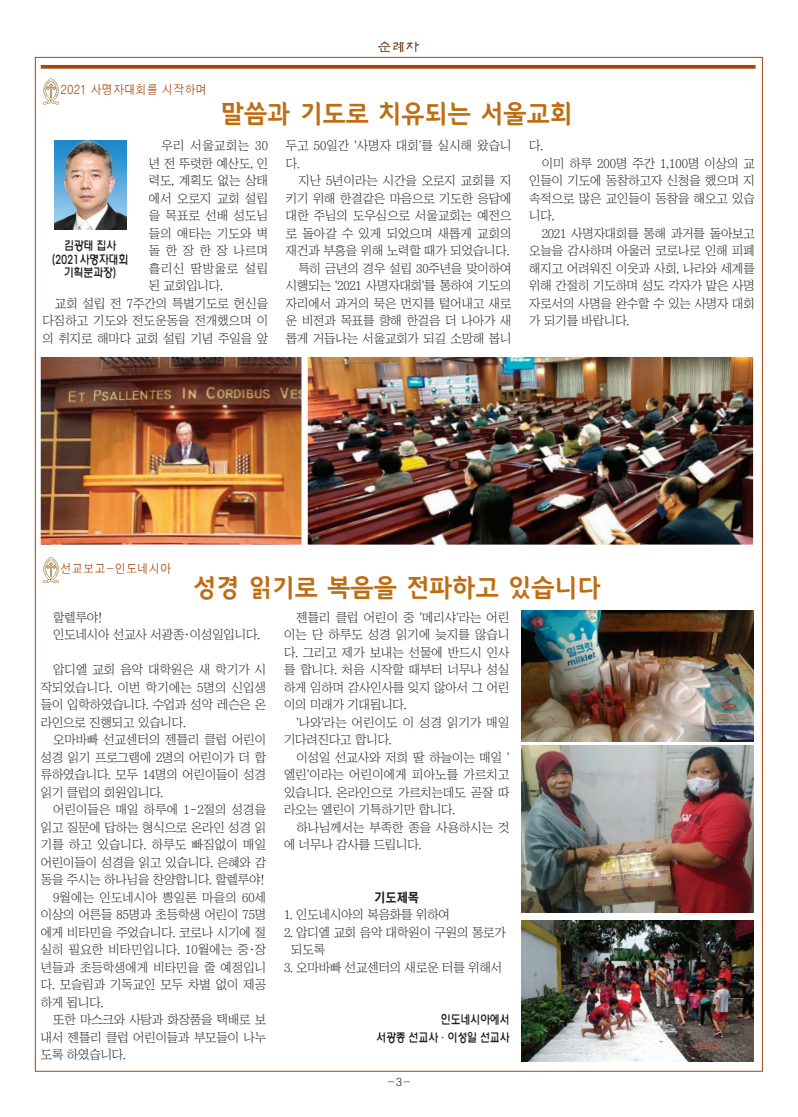
<style>
.page{position:relative;width:798px;height:1117px;background:#fff}
.page>*{position:absolute;margin:0;border:0;box-sizing:border-box;transform-origin:0 0}
.t1{font:25px "Haenam Font";letter-spacing:-.025em;color:#bd6e13}
.t2{font:12.5px/17.5px "Chosunilbo NM";letter-spacing:-.01em;color:#231f20;text-align:justify}
.t3{font:12.5px "H Ywul M";letter-spacing:-.025em;color:#231f20;scale:.8 1}
.t4{font:12.5px "H2 gtr M";color:#a6460d;scale:.9 1}
.t5{font:12.5px "Chosun Kg";color:#231f20}
</style>
<div class="page">
<img style="left:380px;top:41px;width:39px;height:12px">
<svg style="left:41px;top:65px;width:714px;height:4px;background:#ac531f"></svg>
<svg style="left:43px;top:78px;width:16px;height:26px"></svg>
<svg style="left:43px;top:556px;width:16px;height:27px"></svg>
<img style="left:54px;top:140px;width:73px;height:90px">
<img style="left:308px;top:357px;width:444px;height:187px">
<img style="left:41px;top:357px;width:260px;height:187px">
<img style="left:521px;top:610px;width:231px;height:131px">
<img style="left:521px;top:745px;width:231px;height:167px">
<img style="left:521px;top:920px;width:231px;height:141px">
<p class="t4" style="left:61px;top:83px;width:164px">2021 사명자대회를 시작하며</p>
<p class="t1" style="left:220px;top:100px;width:354px">말씀과 기도로 치유되는 서울교회</p>
<p class="t2" style="left:149px;top:137px;width:121px;text-indent:12px">우리 서울교회는 30 년 전 뚜렷한 예산도, 인 력도, 계획도 없는 상태 에서 오로지 교회 설립 을 목표로 선배 성도님 들의 애타는 기도와 벽 돌 한 장 한 장 나르며 흘리신 땀방울로 설립 된 교회입니다.</p>
<p class="t2" style="left:43px;top:294px;width:227px;text-indent:12px">교회 설립 전 7주간의 특별기도로 헌신을 다짐하고 기도와 전도운동을 전개했으며 이 의 취지로 해마다 교회 설립 기념 주일을 앞</p>
<p class="t3" style="left:64px;top:239px;width:67px">김광태 집사</p>
<p class="t3" style="left:52px;top:253px;width:97px">(2021사명자대회</p>
<p class="t3" style="left:64px;top:266px;width:67px">기획분과장)</p>
<p class="t2" style="left:286px;top:137px;width:227px">두고 50일간 '사명자 대회'를 실시해 왔습니 다.</p>
<p class="t2" style="left:286px;top:172px;width:227px;text-indent:12px">지난 5년이라는 시간을 오로지 교회를 지 키기 위해 한결같은 마음으로 기도한 응답에 대한 주님의 도우심으로 서울교회는 예전으 로 돌아갈 수 있게 되었으며 새롭게 교회의 재건과 부흥을 위해 노력할 때가 되었습니다.</p>
<p class="t2" style="left:286px;top:259px;width:227px;text-indent:12px">특히 금년의 경우 설립 30주년을 맞이하여 시행되는 '2021 사명자대회'를 통하여 기도의 자리에서 과거의 묵은 먼지를 털어내고 새로 운 비전과 목표를 향해 한걸음 더 나아가 새 롭게 거듭나는 서울교회가 되길 소망해 봅니</p>
<p class="t2" style="left:529px;top:137px;width:15px">다.</p>
<p class="t2" style="left:529px;top:154px;width:227px;text-indent:12px">이미 하루 200명 주간 1,100명 이상의 교 인들이 기도에 동참하고자 신청을 했으며 지 속적으로 많은 교인들이 동참을 해오고 있습 니다.</p>
<p class="t2" style="left:529px;top:224px;width:227px;text-indent:12px">2021 사명자대회를 통해 과거를 돌아보고 오늘을 감사하며 아울러 코로나로 인해 피폐 해지고 어려워진 이웃과 사회, 나라와 세계를 위해 간절히 기도하며 성도 각자가 맡은 사명 자로서의 사명을 완수할 수 있는 사명자 대회 가 되기를 바랍니다.</p>
<p class="t4" style="left:61px;top:561px;width:124px">선교보고-인도네시아</p>
<p class="t1" style="left:192px;top:574px;width:410px">성경 읽기로 복음을 전파하고 있습니다</p>
<p class="t2" style="left:53px;top:608px;width:51px">할렐루야!</p>
<p class="t2" style="left:53px;top:625px;width:208px">인도네시아 선교사 서광종·이성일입니다.</p>
<p class="t2" style="left:41px;top:660px;width:227px;text-indent:12px">압디엘 교회 음악 대학원은 새 학기가 시 작되었습니다. 이번 학기에는 5명의 신입생 들이 입학하였습니다. 수업과 성악 레슨은 온 라인으로 진행되고 있습니다.</p>
<p class="t2" style="left:41px;top:730px;width:227px;text-indent:12px">오마바빠 선교센터의 젠틀리 클럽 어린이 성경 읽기 프로그램에 2명의 어린이가 더 합 류하였습니다. 모두 14명의 어린이들이 성경 읽기 클럽의 회원입니다.</p>
<p class="t2" style="left:41px;top:800px;width:227px;text-indent:12px">어린이들은 매일 하루에 1-2절의 성경을 읽고 질문에 답하는 형식으로 온라인 성경 읽 기를 하고 있습니다. 하루도 빠짐없이 매일 어린이들이 성경을 읽고 있습니다. 은혜와 감 동을 주시는 하나님을 찬양합니다. 할렐루야!</p>
<p class="t2" style="left:41px;top:888px;width:227px;text-indent:12px">9월에는 인도네시아 쁭일론 마을의 60세 이상의 어른들 85명과 초등학생 어린이 75명 에게 비타민을 주었습니다. 코로나 시기에 절 실히 필요한 비타민입니다. 10월에는 중·장 년들과 초등학생에게 비타민을 줄 예정입니 다. 모슬림과 기독교인 모두 차별 없이 제공 하게 됩니다.</p>
<p class="t2" style="left:41px;top:1010px;width:227px;text-indent:12px">또한 마스크와 사탕과 화장품을 택배로 보 내서 젠틀리 클럽 어린이들과 부모들이 나누 도록 하였습니다.</p>
<p class="t2" style="left:284px;top:608px;width:227px;text-indent:12px">젠틀리 클럽 어린이 중 '메리샤'라는 어린 이는 단 하루도 성경 읽기에 늦지를 않습니 다. 그리고 제가 보내는 선물에 반드시 인사 를 합니다. 처음 시작할 때부터 너무나 성실 하게 임하며 감사인사를 잊지 않아서 그 어린 이의 미래가 기대됩니다.</p>
<p class="t2" style="left:284px;top:713px;width:227px;text-indent:12px">'나와'라는 어린이도 이 성경 읽기가 매일 기다려진다고 합니다.</p>
<p class="t2" style="left:284px;top:748px;width:227px;text-indent:12px">이성일 선교사와 저희 딸 하늘이는 매일 ' 엘린'이라는 어린이에게 피아노를 가르치고 있습니다. 온라인으로 가르치는데도 곧잘 따 라오는 엘린이 기특하기만 합니다.</p>
<p class="t2" style="left:284px;top:818px;width:227px;text-indent:12px">하나님께서는 부족한 종을 사용하시는 것 에 너무나 감사를 드립니다.</p>
<p class="t5" style="left:374px;top:890px;width:47px">기도제목</p>
<p class="t2" style="left:284px;top:905px;width:167px">1. 인도네시아의 복음화를 위하여</p>
<p class="t2" style="left:284px;top:923px;width:223px">2. 압디엘 교회 음악 대학원이 구원의 통로가</p>
<p class="t2" style="left:291px;top:940px;width:35px">되도록</p>
<p class="t2" style="left:284px;top:958px;width:220px">3. 오마바빠 선교센터의 새로운 터를 위해서</p>
<p class="t3" style="left:441px;top:1013px;width:87px">인도네시아에서</p>
<p class="t3" style="left:376px;top:1030px;width:168px">서광종 선교사·이성일 선교사</p>
</div>
